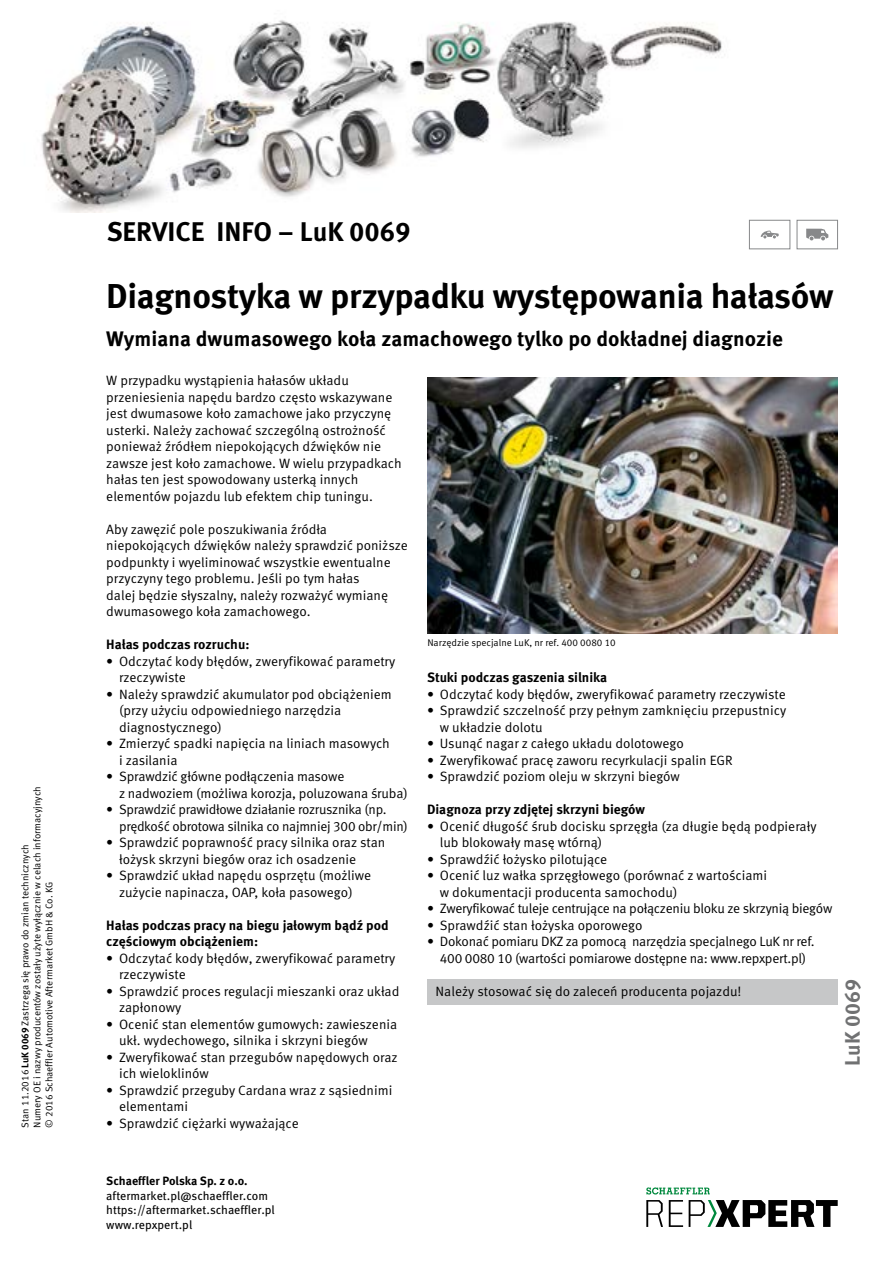
<style>
.page{position:relative;width:893px;height:1263px;background:#fff}
.page>*{position:absolute;margin:0;border:0;box-sizing:border-box;transform-origin:0 0}
.t1{font:700 34.5px "Meta Pro";letter-spacing:-.015em;color:#000}
.t2{font:700 27px "Meta Pro";color:#000}
.t3{font:700 21px "Meta Pro";color:#000}
.t4{font:700 21px "Meta Pro";color:#707172}
.t5{font:13.5px/16.5px "Meta Pro Norm";letter-spacing:-.005em;color:#000}
.t6{font:700 13.5px/16.5px "Meta Pro";color:#000}
.t7{font:12px/14.4px "Meta Pro";color:#000}
.t8{font:700 12px "Meta Pro";color:#000}
.t9{font:9.75px/12px "Meta Pro Norm";color:#000}
.s1{font-family:"Meta Pro";font-weight:700}
</style>
<div class="page">
<img style="left:427px;top:377px;width:411px;height:256px">
<div style="left:427px;top:979px;width:411px;height:25px;background:#c6c7c8"></div>
<div style="left:749px;top:220px;width:41px;height:29px;border:1px solid #87888a"></div>
<svg style="left:761px;top:231px;width:18px;height:7px"></svg>
<div style="left:797px;top:220px;width:41px;height:29px;border:1px solid #87888a"></div>
<svg style="left:806px;top:229px;width:22px;height:11px"></svg>
<img style="left:41px;top:20px;width:681px;height:193px">
<svg style="left:646px;top:1200px;width:17px;height:27px"></svg>
<svg style="left:669px;top:1200px;width:14px;height:27px"></svg>
<svg style="left:689px;top:1200px;width:149px;height:27px"></svg>
<svg style="left:646px;top:1187px;width:64px;height:7px"></svg>
<p class="t9" style="left:19px;top:1127px;width:343px;rotate:-90deg">Stan 11.2016 <span class="s1">LuK 0069</span> Zastrzega się prawo do zmian technicznych<br>Numery OE i nazwy producentów zostały użyte wyłącznie w celach informacyjnych © 2016 Schaeffler Automotive Aftermarket GmbH &amp; Co. KG</p>
<h2 class="t2" style="left:107px;top:210px;width:305px">SERVICE INFO – LuK 0069</h2>
<h1 class="t1" style="left:106px;top:269px;width:729px">Diagnostyka w przypadku występowania hałasów</h1>
<h3 class="t3" style="left:106px;top:323px;width:678px">Wymiana dwumasowego koła zamachowego tylko po dokładnej diagnozie</h3>
<p class="t5" style="left:106px;top:371px;width:297px">W przypadku wystąpienia hałasów układu przeniesienia napędu bardzo często wskazywane jest dwumasowe koło zamachowe jako przyczynę usterki. Należy zachować szczególną ostrożność ponieważ źródłem niepokojących dźwięków nie zawsze jest koło zamachowe. W wielu przypadkach hałas ten jest spowodowany usterką innych elementów pojazdu lub efektem chip tuningu.</p>
<p class="t5" style="left:106px;top:520px;width:303px">Aby zawęzić pole poszukiwania źródła niepokojących dźwięków należy sprawdzić poniższe podpunkty i wyeliminować wszystkie ewentualne przyczyny tego problemu. Jeśli po tym hałas<br>dalej będzie słyszalny, należy rozważyć wymianę dwumasowego koła zamachowego.</p>
<p class="t6" style="left:106px;top:635px;width:145px">Hałas podczas rozruchu:</p>
<p class="t5" style="left:119px;top:652px;width:278px;text-indent:-13px">• Odczytać kody błędów, zweryfikować parametry rzeczywiste</p>
<p class="t5" style="left:119px;top:685px;width:274px;text-indent:-13px">• Należy sprawdzić akumulator pod obciążeniem (przy użyciu odpowiedniego narzędzia diagnostycznego)</p>
<p class="t5" style="left:119px;top:734px;width:272px;text-indent:-13px">• Zmierzyć spadki napięcia na liniach masowych i zasilania</p>
<p class="t5" style="left:119px;top:767px;width:290px;text-indent:-13px">• Sprawdzić główne podłączenia masowe<br>z nadwoziem (możliwa korozja, poluzowana śruba)</p>
<p class="t5" style="left:119px;top:800px;width:290px;text-indent:-13px">• Sprawdzić prawidłowe działanie rozrusznika (np. prędkość obrotowa silnika co najmniej 300 obr/min)</p>
<p class="t5" style="left:119px;top:833px;width:268px;text-indent:-13px">• Sprawdzić poprawność pracy silnika oraz stan łożysk skrzyni biegów oraz ich osadzenie</p>
<p class="t5" style="left:106px;top:866px;width:266px;text-align:center">• Sprawdzić układ napędu osprzętu (możliwe zużycie napinacza, OAP, koła pasowego)</p>
<p class="t6" style="left:106px;top:916px;width:284px">Hałas podczas pracy na biegu jałowym bądź pod częściowym obciążeniem:</p>
<p class="t5" style="left:119px;top:949px;width:278px;text-indent:-13px">• Odczytać kody błędów, zweryfikować parametry rzeczywiste</p>
<p class="t5" style="left:119px;top:982px;width:282px;text-indent:-13px">• Sprawdzić proces regulacji mieszanki oraz układ zapłonowy</p>
<p class="t5" style="left:119px;top:1015px;width:280px;text-indent:-13px">• Ocenić stan elementów gumowych: zawieszenia ukł. wydechowego, silnika i skrzyni biegów</p>
<p class="t5" style="left:119px;top:1048px;width:280px;text-indent:-13px">• Zweryfikować stan przegubów napędowych oraz ich wieloklinów</p>
<p class="t5" style="left:119px;top:1081px;width:275px;text-indent:-13px">• Sprawdzić przeguby Cardana wraz z sąsiednimi elementami</p>
<p class="t5" style="left:106px;top:1114px;width:194px">• Sprawdzić ciężarki wyważające</p>
<p class="t9" style="left:427px;top:635px;width:190px">Narzędzie specjalne LuK, nr ref. 400 0080 10</p>
<p class="t6" style="left:427px;top:668px;width:182px">Stuki podczas gaszenia silnika</p>
<p class="t5" style="left:427px;top:685px;width:360px">• Odczytać kody błędów, zweryfikować parametry rzeczywiste</p>
<p class="t5" style="left:440px;top:701px;width:348px;text-indent:-13px">• Sprawdzić szczelność przy pełnym zamknięciu przepustnicy w układzie dolotu</p>
<p class="t5" style="left:427px;top:734px;width:258px">• Usunąć nagar z całego układu dolotowego</p>
<p class="t5" style="left:427px;top:751px;width:307px">• Zweryfikować pracę zaworu recyrkulacji spalin EGR</p>
<p class="t5" style="left:427px;top:767px;width:254px">• Sprawdzić poziom oleju w skrzyni biegów</p>
<p class="t6" style="left:427px;top:800px;width:220px">Diagnoza przy zdjętej skrzyni biegów</p>
<p class="t5" style="left:440px;top:817px;width:378px;text-indent:-13px">• Ocenić długość śrub docisku sprzęgła (za długie będą podpierały lub blokowały masę wtórną)</p>
<p class="t5" style="left:427px;top:850px;width:182px">• Sprawdźić łożysko pilotujące</p>
<p class="t5" style="left:440px;top:866px;width:329px;text-indent:-13px">• Ocenić luz wałka sprzęgłowego (porównać z wartościami w dokumentacji producenta samochodu)</p>
<p class="t5" style="left:427px;top:899px;width:407px">• Zweryfikować tuleje centrujące na połączeniu bloku ze skrzynią biegów</p>
<p class="t5" style="left:427px;top:916px;width:217px">• Sprawdźić stan łożyska oporowego</p>
<p class="t5" style="left:427px;top:932px;width:389px;text-align:center">• Dokonać pomiaru DKZ za pomocą narzędzia specjalnego LuK nr ref.<br>400 0080 10 (wartości pomiarowe dostępne na: www.repxpert.pl)</p>
<p class="t5" style="left:436px;top:982px;width:307px">Należy stosować się do zaleceń producenta pojazdu!</p>
<h3 class="t4" style="left:836px;top:1065px;width:88px;rotate:-90deg">LuK 0069</h3>
<p class="t8" style="left:106px;top:1172px;width:143px">Schaeffler Polska Sp. z o.o.</p>
<p class="t7" style="left:106px;top:1188px;width:170px">aftermarket.pl@schaeffler.com https://aftermarket.schaeffler.pl www.repxpert.pl</p>
</div>
